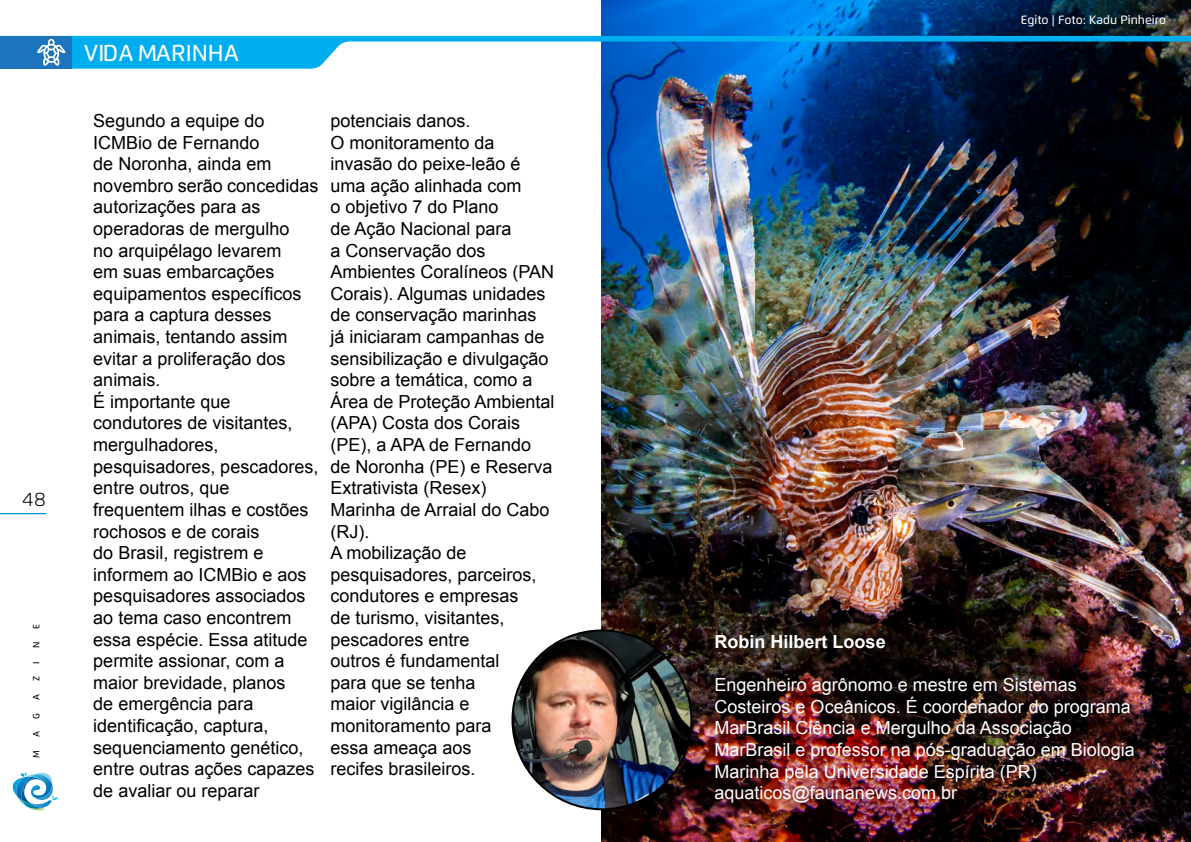
<style>
.page{position:relative;width:1191px;height:842px;background:#fff}
.page>*{position:absolute;margin:0;border:0;box-sizing:border-box;transform-origin:0 0}
.t1{font:500 23px "Flexo";color:#fff}
.t2{font:300 19.4px "Flexo";color:#000}
.t3{font:18px/21.6px "Arial";color:#000}
.t4{font:18px/21.6px "Arial";color:#fff}
.t5{font:700 18px "Arial";color:#fff}
.t6{font:500 12px "Flexo";color:#fff}
.t7{font:500 9.1px "Flexo";color:#000}
</style>
<div class="page">
<hr style="left:0;top:513px;width:47px;height:1px;background:#0099d6">
<svg style="left:13px;top:772px;width:45px;height:38px"></svg>
<img style="left:602px;top:0;width:589px;height:842px">
<svg style="left:0;top:36px;width:1191px;height:33px"></svg>
<img style="left:512px;top:630px;width:179px;height:179px;border-radius:89px">
<p class="t2" style="left:22px;top:487px;width:25px">48</p>
<p class="t7" style="left:31px;top:629px;width:6px;rotate:-90deg">E</p>
<p class="t7" style="left:31px;top:648px;width:8px;rotate:-90deg">N</p>
<p class="t7" style="left:31px;top:663px;width:4px;rotate:-90deg">I</p>
<p class="t7" style="left:31px;top:681px;width:7px;rotate:-90deg">Z</p>
<p class="t7" style="left:31px;top:700px;width:8px;rotate:-90deg">A</p>
<p class="t7" style="left:31px;top:719px;width:7px;rotate:-90deg">G</p>
<p class="t7" style="left:31px;top:737px;width:8px;rotate:-90deg">A</p>
<p class="t7" style="left:31px;top:758px;width:9px;rotate:-90deg">M</p>
<p class="t1" style="left:84px;top:39px;width:156px">VIDA MARINHA</p>
<p class="t3" style="left:93px;top:110px;width:227px">Segundo a equipe do<br>ICMBio de Fernando<br>de Noronha, ainda em novembro serão concedidas autorizações para as operadoras de mergulho<br>no arquipélago levarem<br>em suas embarcações equipamentos específicos para a captura desses animais, tentando assim evitar a proliferação dos animais.<br>É importante que condutores de visitantes, mergulhadores, pesquisadores, pescadores, entre outros, que frequentem ilhas e costões rochosos e de corais<br>do Brasil, registrem e informem ao ICMBio e aos pesquisadores associados ao tema caso encontrem essa espécie. Essa atitude permite assionar, com a maior brevidade, planos<br>de emergência para identificação, captura, sequenciamento genético, entre outras ações capazes de avaliar ou reparar</p>
<p class="t3" style="left:330px;top:110px;width:226px">potenciais danos.<br>O monitoramento da invasão do peixe-leão é uma ação alinhada com<br>o objetivo 7 do Plano<br>de Ação Nacional para<br>a Conservação dos<br>Ambientes Coralíneos (PAN<br>Corais). Algumas unidades de conservação marinhas já iniciaram campanhas de sensibilização e divulgação sobre a temática, como a<br>Área de Proteção Ambiental (APA) Costa dos Corais (PE), a APA de Fernando de Noronha (PE) e Reserva<br>Extrativista (Resex)<br>Marinha de Arraial do Cabo (RJ).<br>A mobilização de pesquisadores, parceiros, condutores e empresas<br>de turismo, visitantes, pescadores entre<br>outros é fundamental<br>para que se tenha<br>maior vigilância e monitoramento para<br>essa ameaça aos<br>recifes brasileiros.</p>
<p class="t6" style="left:1020px;top:12px;width:147px">Egito | Foto: Kadu Pinheiro</p>
<p class="t5" style="left:714px;top:630px;width:173px">Robin Hilbert Loose</p>
<p class="t4" style="left:714px;top:674px;width:422px">Engenheiro agrônomo e mestre em Sistemas Costeiros e Oceânicos. É coordenador do programa MarBrasil Ciência e Mergulho da Associação MarBrasil e professor na pós-graduação em Biologia Marinha pela Universidade Espírita (PR) aquaticos@faunanews.com.br</p>
</div>
